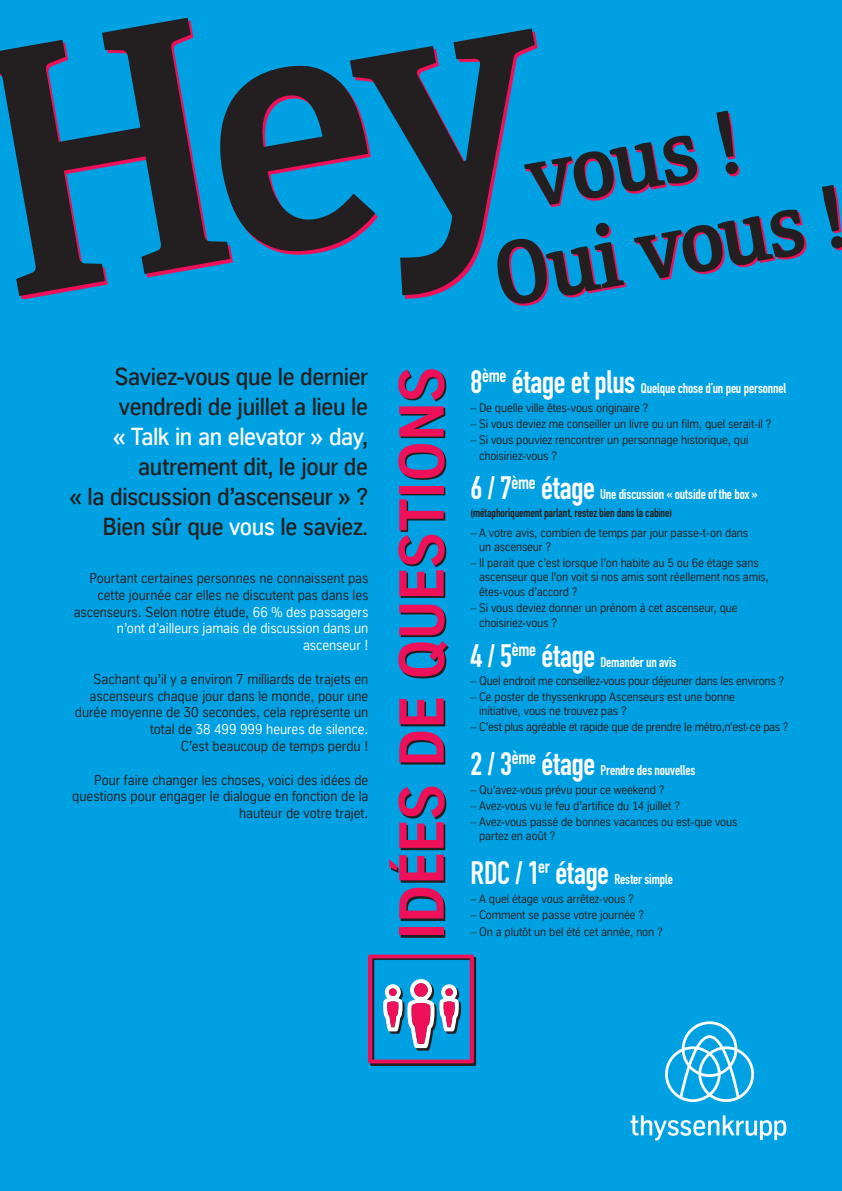
<style>
.page{position:relative;width:842px;height:1191px;background:#00a1e3}
.page>*{position:absolute;margin:0;border:0;box-sizing:border-box;transform-origin:0 0}
.t1{font:700 86px "TK Serif";color:#231f20}
.t2{font:700 61.5px "TK Type";letter-spacing:-.01em;color:#ee1059}
.t3{font:700 32px "DIN Condensed";letter-spacing:-.01em;color:#fff}
.t4{font:500 24px/30px "TK Type";letter-spacing:-.015em;color:#231f20;text-align:right}
.t5{font:14px/16.8px "TK Type";color:#231f20;text-align:right}
.t6{font:700 14px "DIN Condensed";letter-spacing:-.01em;color:#fff}
.t7{font:12px/14.4px "TK Type";letter-spacing:-.01em;color:#231f20}
.t8{font:700 12px "DIN Condensed";letter-spacing:-.01em;color:#231f20}
.s1{color:#fff}
</style>
<div class="page">
<svg style="left:508px;top:187px;width:334px;height:119px"></svg>
<svg style="left:574px;top:113px;width:166px;height:94px"></svg>
<div style="left:370px;top:956px;width:106px;height:109px;background:linear-gradient(to bottom,#231f20,#231f20)"></div>
<svg style="left:368px;top:954px;width:106px;height:109px"></svg>
<svg style="left:391px;top:371px;width:58px;height:566px"></svg>
<svg style="left:665px;top:1021px;width:89px;height:81px"></svg>
<svg style="left:630px;top:1115px;width:156px;height:25px"></svg>
<svg style="left:0;top:20px;width:574px;height:278px"></svg>
<h1 class="t1" style="left:517px;top:124px;width:219px;rotate:-10deg">vous !</h1>
<h1 class="t1" style="left:485px;top:222px;width:358px;rotate:-10deg">Oui vous !</h1>
<h3 class="t4" style="left:69px;top:362px;width:300px">Saviez-vous que le dernier vendredi de juillet a lieu le<br><span class="s1">« Talk in an elevator » day</span>, autrement dit, le jour de<br>« la discussion d’ascenseur » ?<br>Bien sûr que <span class="s1">vous</span> le saviez.</h3>
<h3 class="t3" style="left:471px;top:360px;width:166px">8<sup>ème</sup> étage et plus</h3>
<h2 class="t2" style="left:388px;top:940px;width:575px;rotate:-90deg">IDÉES DE QUESTIONS</h2>
<p class="t6" style="left:641px;top:378px;width:147px">Quelque chose d’un peu personnel</p>
<p class="t7" style="left:471px;top:401px;width:180px">– De quelle ville êtes-vous originaire ?</p>
<p class="t7" style="left:471px;top:417px;width:302px">– Si vous deviez me conseiller un livre ou un film, quel serait-il ?</p>
<p class="t7" style="left:479px;top:432px;width:271px;line-height:15.6px;text-indent:-9px">– Si vous pouviez rencontrer un personnage historique, qui choisiriez-vous ?</p>
<h3 class="t3" style="left:471px;top:466px;width:126px">6 / 7<sup>ème</sup> étage</h3>
<p class="t6" style="left:600px;top:485px;width:159px">Une discussion « outside of the box »</p>
<p class="t8" style="left:471px;top:505px;width:203px">(métaphoriquement parlant, restez bien dans la cabine)</p>
<p class="t7" style="left:479px;top:525px;width:270px;text-indent:-9px">– A votre avis, combien de temps par jour passe-t-on dans un ascenseur ?</p>
<p class="t7" style="left:479px;top:555px;width:291px;text-indent:-9px">– Il parait que c’est lorsque l’on habite au 5 ou 6e étage sans ascenseur que l’on voit si nos amis sont réellement nos amis, êtes-vous d’accord ?</p>
<p class="t7" style="left:479px;top:599px;width:260px;line-height:15.6px;text-indent:-9px">– Si vous deviez donner un prénom à cet ascenseur, que choisiriez-vous ?</p>
<h3 class="t3" style="left:471px;top:634px;width:126px">4 / 5<sup>ème</sup> étage</h3>
<p class="t5" style="left:74px;top:569px;width:296px">Pourtant certaines personnes ne connaissent pas cette journée car elles ne discutent pas dans les ascenseurs. Selon notre étude, <span class="s1">66 % des passagers n’ont d’ailleurs jamais de discussion dans un ascenseur !</span></p>
<p class="t5" style="left:75px;top:670px;width:295px">Sachant qu’il y a environ 7 milliards de trajets en ascenseurs chaque jour dans le monde, pour une durée moyenne de 30 secondes, cela représente un total de <span class="s1">38 499 999 heures de silence.<br></span>C’est beaucoup de temps perdu !</p>
<p class="t5" style="left:72px;top:771px;width:298px">Pour faire changer les choses, voici des idées de questions pour engager le dialogue en fonction de la hauteur de votre trajet.</p>
<p class="t6" style="left:600px;top:653px;width:78px">Demander un avis</p>
<p class="t7" style="left:471px;top:673px;width:315px">– Quel endroit me conseillez-vous pour déjeuner dans les environs ?</p>
<p class="t7" style="left:479px;top:689px;width:257px;text-indent:-9px">– Ce poster de thyssenkrupp Ascenseurs est une bonne initiative, vous ne trouvez pas ?</p>
<p class="t7" style="left:471px;top:720px;width:319px">– C’est plus agréable et rapide que de prendre le métro,n’est-ce pas ?</p>
<h3 class="t3" style="left:471px;top:742px;width:126px">2 / 3<sup>ème</sup> étage</h3>
<p class="t6" style="left:600px;top:760px;width:97px">Prendre des nouvelles</p>
<p class="t7" style="left:471px;top:782px;width:195px">– Qu’avez-vous prévu pour ce weekend ?</p>
<p class="t7" style="left:471px;top:798px;width:211px">– Avez-vous vu le feu d’artifice du 14 juillet ?</p>
<p class="t7" style="left:479px;top:814px;width:260px;text-indent:-9px">– Avez-vous passé de bonnes vacances ou est-que vous partez en août ?</p>
<h3 class="t3" style="left:471px;top:850px;width:140px">RDC / 1<sup>er</sup> étage</h3>
<p class="t6" style="left:614px;top:869px;width:60px">Rester simple</p>
<p class="t7" style="left:471px;top:891px;width:165px">– A quel étage vous arrêtez-vous ?</p>
<p class="t7" style="left:471px;top:907px;width:175px">– Comment se passe votre journée ?</p>
<p class="t7" style="left:471px;top:924px;width:194px">– On a plutôt un bel été cet année, non ?</p>
</div>
